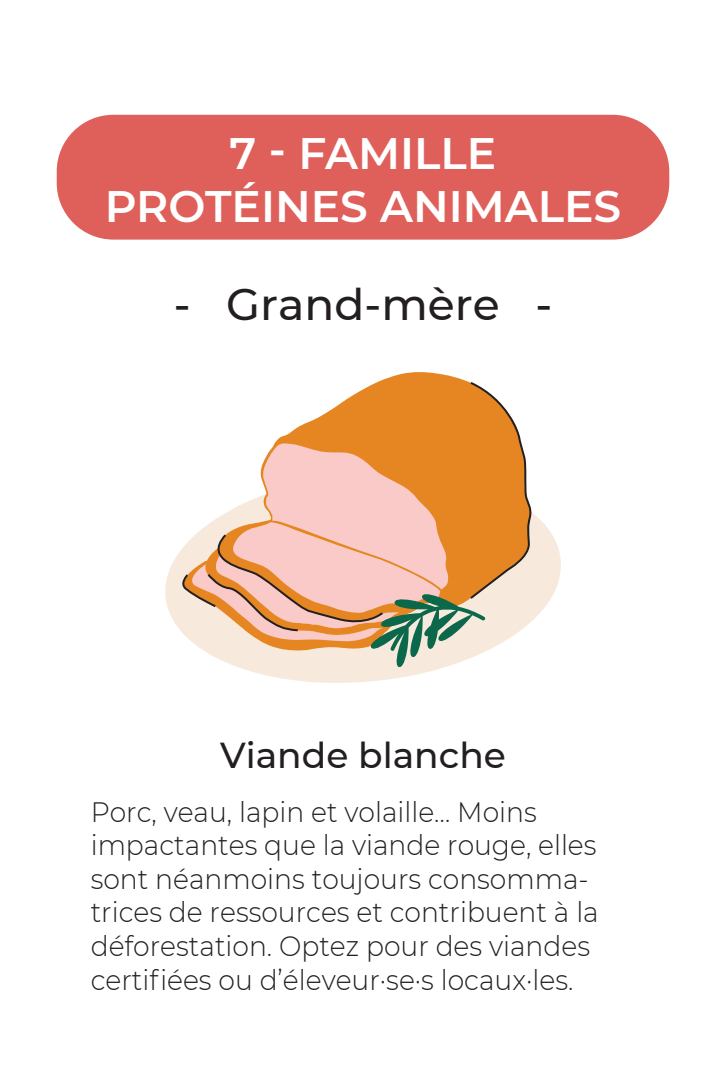
<style>
.page{position:relative;width:726px;height:1078px;background:#fff}
.page>*{position:absolute;margin:0;border:0;box-sizing:border-box;transform-origin:0 0}
.t1{font:600 44px/52.8px "Montserrat";color:#fff;text-align:center}
.t2{font:500 44px "Montserrat";color:#231f20}
.t3{font:500 36px "Montserrat";color:#231f20}
.t4{font:300 28px/33.6px "Montserrat";color:#231f20;scale:.95 1}
</style>
<div class="page">
<div style="left:57px;top:115px;width:612px;height:124px;background:#df605a;border-radius:57px"></div>
<svg style="left:165px;top:514px;width:396px;height:168px"></svg>
<svg style="left:382px;top:372px;width:82px;height:8px"></svg>
<svg style="left:179px;top:380px;width:355px;height:287px"></svg>
<h1 class="t1" style="left:105px;top:125px;width:518px">7 - FAMILLE<br>PROTÉINES ANIMALES</h1>
<h1 class="t2" style="left:174px;top:273px;width:380px">- Grand-mère -</h1>
<p class="t3" style="left:220px;top:729px;width:287px">Viande blanche</p>
<p class="t4" style="left:91px;top:793px;width:536px">Porc, veau, lapin et volaille… Moins impactantes que la viande rouge, elles sont néanmoins toujours consomma&shy;trices de ressources et contribuent à la déforestation. Optez pour des viandes certifiées ou d’éleveur·se·s locaux·les.</p>
</div>
